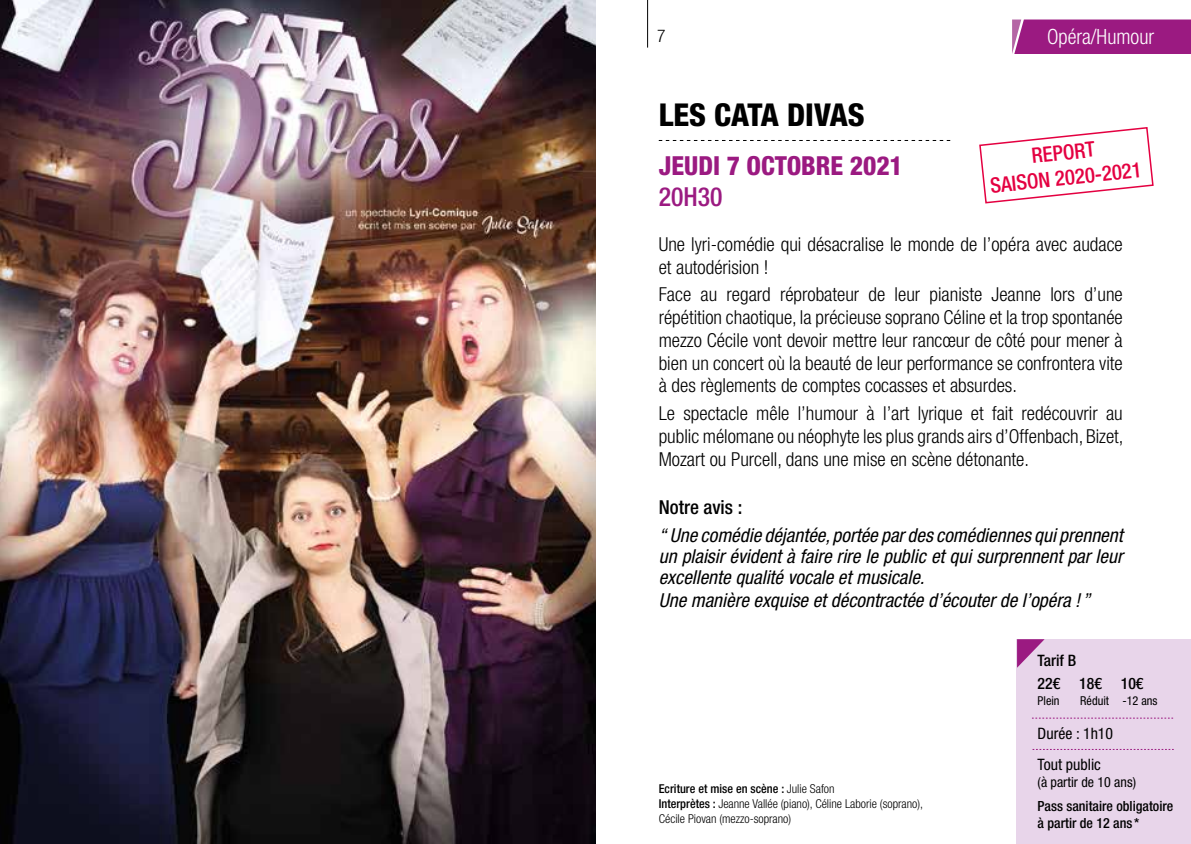
<style>
.page{position:relative;width:1191px;height:844px;background:#fff}
.page>*{position:absolute;margin:0;border:0;box-sizing:border-box;transform-origin:0 0}
.t1{font:800 condensed 31.5px "Helvetica Neue LT Std";color:#000}
.t2{font:800 condensed 26.25px "Helvetica Neue LT Std";color:#9b1a81}
.t3{font:500 condensed 26.25px "Helvetica Neue LT Std";color:#9b1a81}
.t4{font:500 condensed 21.18px/25.4px "Helvetica Neue LT Std";color:#e40041;text-align:center}
.t5{font:300 condensed 21px "Helvetica Neue LT Std";color:#fff}
.t6{font:300 condensed 19.25px/22.8px "Helvetica Neue LT Std";color:#000;text-align:justify}
.t7{font:italic condensed 19.25px/21px "Helvetica Neue LT Std";color:#000;text-align:justify}
.t8{font:500 condensed 19.25px "Helvetica Neue LT Std";color:#000}
.t9{font:300 condensed 17.5px "Helvetica Neue LT Std";color:#000}
.t10{font:condensed 15.75px/31.3px "Helvetica Neue LT Std";color:#000}
.t11{font:500 condensed 15.75px/23.4px "Helvetica Neue LT Std";color:#000}
.t12{font:500 condensed 14px/16.8px "Helvetica Neue LT Std";color:#000}
.t13{font:condensed 14px "Helvetica Neue LT Std";color:#000}
.t14{font:300 condensed 12.25px/14.7px "Helvetica Neue LT Std";color:#000}
.t15{font:condensed 12.25px "Helvetica Neue LT Std";color:#000}
.s1{font-weight:500}
</style>
<div class="page">
<img style="left:0;top:0;width:595px;height:843px">
<svg style="left:659px;top:140px;width:291px;height:1px"></svg>
<hr style="left:647px;top:0;width:1px;height:48px;background:#000">
<div style="left:1012px;top:20px;width:179px;height:34px;background:#9b1a81"></div>
<div style="left:1016px;top:639px;width:175px;height:204px;background:#e8d5ea"></div>
<svg style="left:1032px;top:717px;width:141px;height:1px"></svg>
<svg style="left:1032px;top:749px;width:141px;height:1px"></svg>
<svg style="left:1017px;top:639px;width:27px;height:28px"></svg>
<svg style="left:979px;top:127px;width:175px;height:77px"></svg>
<p class="t9" style="left:657px;top:26px;width:10px">7</p>
<p class="t5" style="left:1047px;top:25px;width:109px">Opéra/Humour</p>
<h1 class="t1" style="left:659px;top:95px;width:207px">LES CATA DIVAS</h1>
<h2 class="t2" style="left:659px;top:149px;width:246px">JEUDI 7 OCTOBRE 2021</h2>
<h2 class="t3" style="left:659px;top:181px;width:65px">20H30</h2>
<p class="t4" style="left:986px;top:147px;width:154px;rotate:-6deg">REPORT<br>SAISON 2020-2021</p>
<p class="t6" style="left:659px;top:232px;width:465px">Une lyri-comédie qui désacralise le monde de l’opéra avec audace et autodérision !</p>
<p class="t6" style="left:659px;top:283px;width:465px">Face au regard réprobateur de leur pianiste Jeanne lors d’une répétition chaotique, la précieuse soprano Céline et la trop spontanée mezzo Cécile vont devoir mettre leur rancœur de côté pour mener à bien un concert où la beauté de leur performance se confrontera vite à des règlements de comptes cocasses et absurdes.</p>
<p class="t6" style="left:659px;top:401px;width:466px">Le spectacle mêle l’humour à l’art lyrique et fait redécouvrir au public mélomane ou néophyte les plus grands airs d’Offenbach, Bizet, Mozart ou Purcell, dans une mise en scène détonante.</p>
<p class="t8" style="left:659px;top:495px;width:85px">Notre avis :</p>
<p class="t7" style="left:659px;top:524px;width:465px">“ Une comédie déjantée, portée par des comédiennes qui prennent un plaisir évident à faire rire le public et qui surprennent par leur excellente qualité vocale et musicale.</p>
<p class="t7" style="left:659px;top:589px;width:433px">Une manière exquise et décontractée d’écouter de l’opéra ! ”</p>
<p class="t14" style="left:659px;top:781px;width:266px"><span class="s1">Ecriture et mise en scène :</span> Julie Safon<br><span class="s1">Interprètes :</span> Jeanne Vallée (piano), Céline Laborie (soprano),<br>Cécile Piovan (mezzo-soprano)</p>
<p class="t11" style="left:1037px;top:648px;width:107px">Tarif B<br>22€ 18€ 10€</p>
<p class="t15" style="left:1037px;top:693px;width:24px">Plein</p>
<p class="t15" style="left:1080px;top:693px;width:79px">Réduit -12 ans</p>
<p class="t10" style="left:1037px;top:717px;width:77px">Durée : 1h10<br>Tout public</p>
<p class="t13" style="left:1037px;top:774px;width:100px">(à partir de 10 ans)</p>
<p class="t12" style="left:1037px;top:797px;width:137px">Pass sanitaire obligatoire à partir de 12 ans *</p>
</div>
